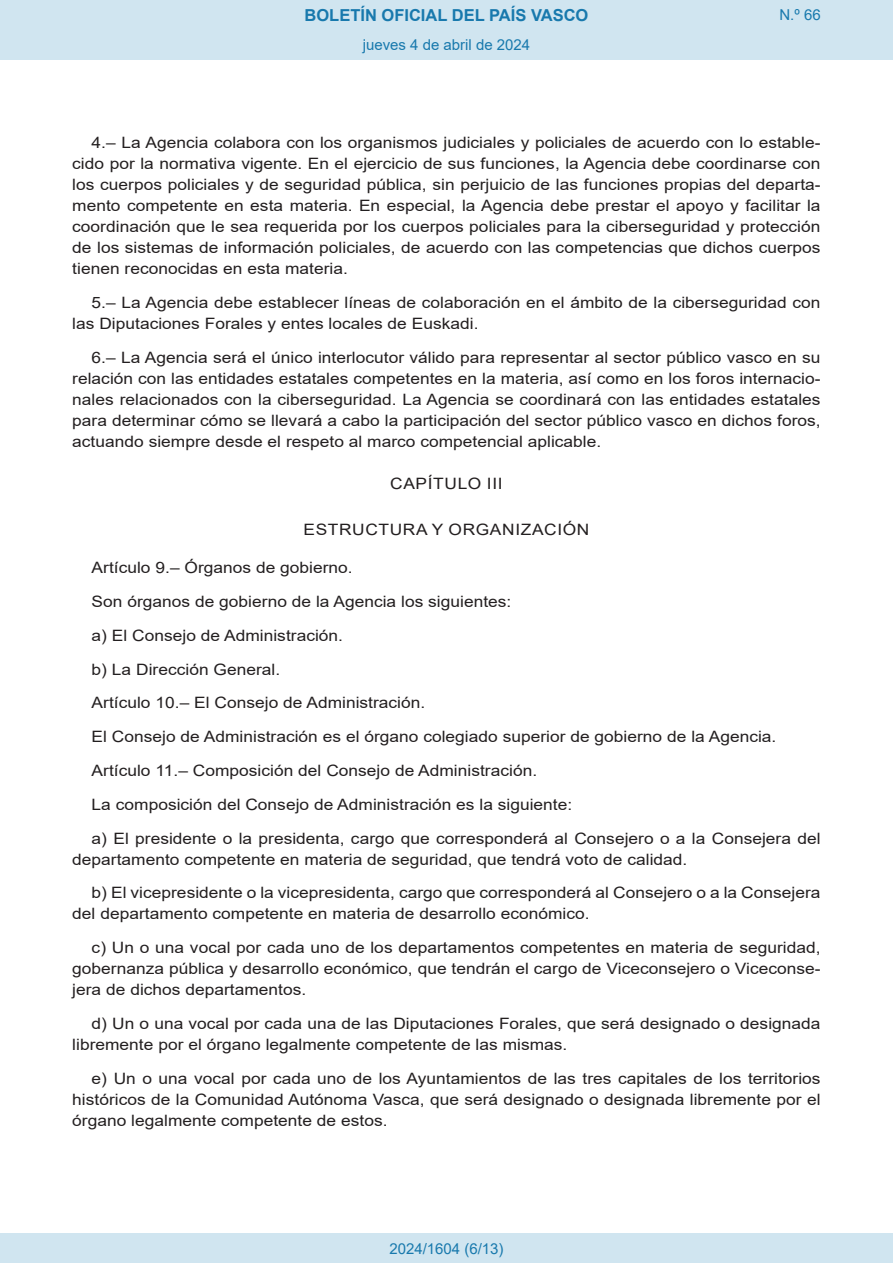
<style>
.page{position:relative;width:893px;height:1263px;background:#fff}
.page>*{position:absolute;margin:0;border:0;box-sizing:border-box;transform-origin:0 0}
.t1{font:700 16.5px "Arial";color:#1879ad}
.BOPVDetalle{font:15.6px/21px "Arial";color:#231f20;text-align:justify;scale:1.11 1}
.BOPVClave{font:15.6px "Arial";letter-spacing:.035em;color:#231f20;scale:1.11 1}
.Paginacion_Centro{font:15px "Arial";color:#1879ad}
</style>
<div class="page">
<div style="left:0;top:0;width:893px;height:60px;background:#d0e5f0"></div>
<div style="left:0;top:1233px;width:893px;height:30px;background:#d0e5f0"></div>
<p class="t1" style="left:305px;top:3px;width:285px">BOLETÍN OFICIAL DEL PAÍS VASCO</p>
<p class="Paginacion_Centro" style="left:363px;top:35px;width:169px">jueves 4 de abril de 2024</p>
<p class="Paginacion_Centro" style="left:779px;top:5px;width:43px">N.º 66</p>
<p class="BOPVDetalle" style="left:72px;top:132px;width:676px;text-indent:19px">4.– La Agencia colabora con los organismos judiciales y policiales de acuerdo con lo estable&shy;cido por la normativa vigente. En el ejercicio de sus funciones, la Agencia debe coordinarse con los cuerpos policiales y de seguridad pública, sin perjuicio de las funciones propias del departa&shy;mento competente en esta materia. En especial, la Agencia debe prestar el apoyo y facilitar la coordinación que le sea requerida por los cuerpos policiales para la ciberseguridad y protección de los sistemas de información policiales, de acuerdo con las competencias que dichos cuerpos tienen reconocidas en esta materia.</p>
<p class="BOPVDetalle" style="left:72px;top:292px;width:676px;text-indent:19px">5.– La Agencia debe establecer líneas de colaboración en el ámbito de la ciberseguridad con las Diputaciones Forales y entes locales de Euskadi.</p>
<p class="BOPVDetalle" style="left:72px;top:347px;width:676px;text-indent:19px">6.– La Agencia será el único interlocutor válido para representar al sector público vasco en su relación con las entidades estatales competentes en la materia, así como en los foros internacio&shy;nales relacionados con la ciberseguridad. La Agencia se coordinará con las entidades estatales para determinar cómo se llevará a cabo la participación del sector público vasco en dichos foros, actuando siempre desde el respeto al marco competencial aplicable.</p>
<p class="BOPVClave" style="left:390px;top:473px;width:103px">CAPÍTULO III</p>
<p class="BOPVClave" style="left:303px;top:519px;width:259px">ESTRUCTURA Y ORGANIZACIÓN</p>
<p class="BOPVDetalle" style="left:92px;top:557px;width:237px">Artículo 9.– Órganos de gobierno.</p>
<p class="BOPVDetalle" style="left:92px;top:591px;width:380px">Son órganos de gobierno de la Agencia los siguientes:</p>
<p class="BOPVDetalle" style="left:92px;top:625px;width:228px">a) El Consejo de Administración.</p>
<p class="BOPVDetalle" style="left:92px;top:659px;width:171px">b) La Dirección General.</p>
<p class="BOPVDetalle" style="left:92px;top:692px;width:302px">Artículo 10.– El Consejo de Administración.</p>
<p class="BOPVDetalle" style="left:92px;top:726px;width:618px">El Consejo de Administración es el órgano colegiado superior de gobierno de la Agencia.</p>
<p class="BOPVDetalle" style="left:92px;top:760px;width:403px">Artículo 11.– Composición del Consejo de Administración.</p>
<p class="BOPVDetalle" style="left:92px;top:794px;width:435px">La composición del Consejo de Administración es la siguiente:</p>
<p class="BOPVDetalle" style="left:72px;top:827px;width:676px;text-indent:19px">a) El presidente o la presidenta, cargo que corresponderá al Consejero o a la Consejera del departamento competente en materia de seguridad, que tendrá voto de calidad.</p>
<p class="BOPVDetalle" style="left:72px;top:882px;width:676px;text-indent:19px">b) El vicepresidente o la vicepresidenta, cargo que corresponderá al Consejero o a la Consejera del departamento competente en materia de desarrollo económico.</p>
<p class="BOPVDetalle" style="left:72px;top:937px;width:676px;text-indent:19px">c) Un o una vocal por cada uno de los departamentos competentes en materia de seguridad, gobernanza pública y desarrollo económico, que tendrán el cargo de Viceconsejero o Viceconse&shy;jera de dichos departamentos.</p>
<p class="BOPVDetalle" style="left:72px;top:1013px;width:676px;text-indent:19px">d) Un o una vocal por cada una de las Diputaciones Forales, que será designado o designada libremente por el órgano legalmente competente de las mismas.</p>
<p class="BOPVDetalle" style="left:72px;top:1067px;width:676px;text-indent:19px">e) Un o una vocal por cada uno de los Ayuntamientos de las tres capitales de los territorios históricos de la Comunidad Autónoma Vasca, que será designado o designada libremente por el órgano legalmente competente de estos.</p>
<p class="Paginacion_Centro" style="left:389px;top:1238px;width:116px">2024/1604 (6/13)</p>
</div>
